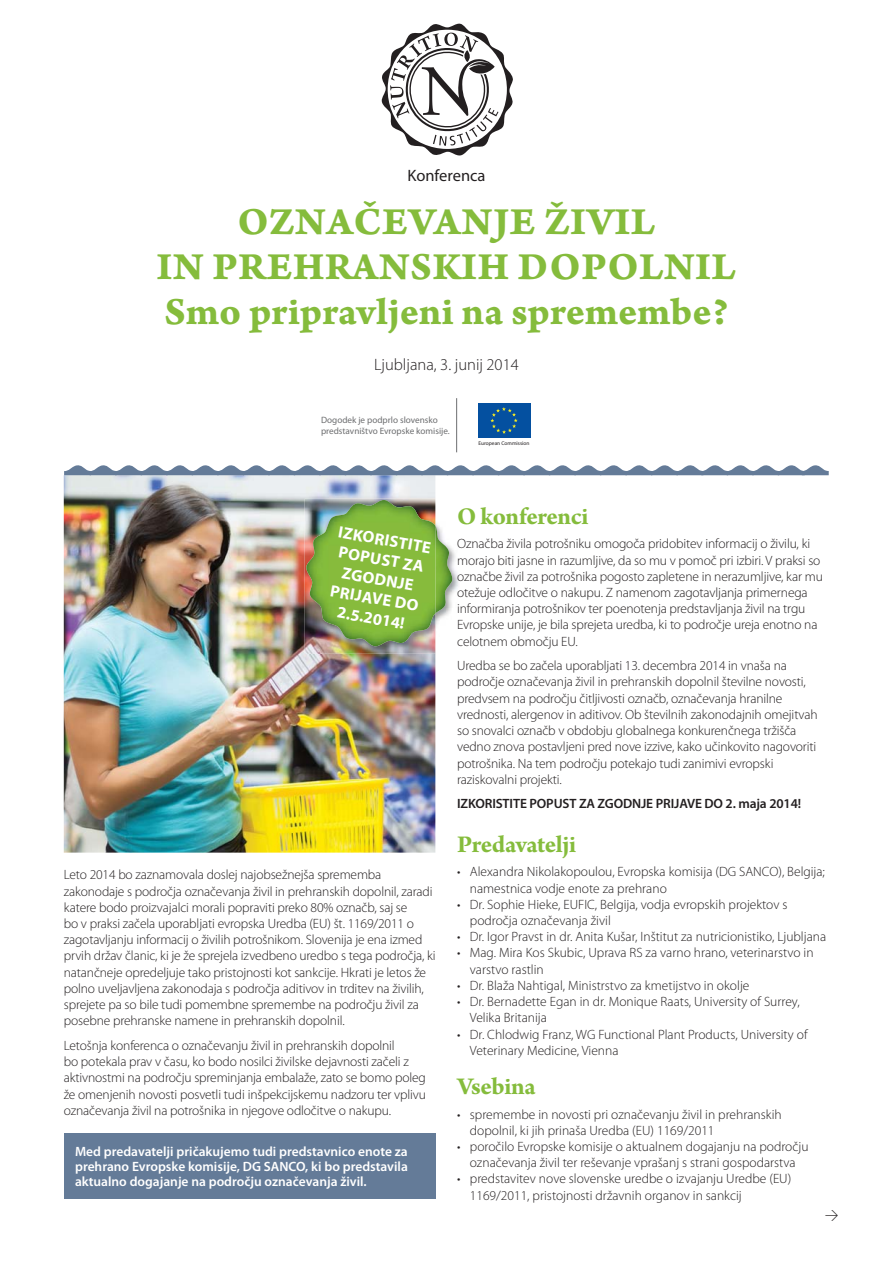
<style>
.page{position:relative;width:893px;height:1263px;background:#fff}
.page>*{position:absolute;margin:0;border:0;box-sizing:border-box;transform-origin:0 0}
.t1{font:40.5px/45px "Arno Pro Bold Caption";letter-spacing:.01em;color:#85bc3c;text-align:center}
.t2{font:700 25.5px "Arno Pro";letter-spacing:-.015em;color:#85bc3c}
.t3{font:700 16.5px/19.8px "Myriad Pro";color:#fff;text-align:center}
.t4{font:300 16.5px "Myriad Pro";color:#231f20}
.t5{font:16.5px "Myriad Pro";color:#231f20}
.t6{font:300 13.5px/16.2px "Myriad Pro";letter-spacing:-.01em;color:#231f20}
.t7{font:600 13.5px/15px "Myriad Pro";color:#fff;text-align:justify}
.t8{font:600 13.5px "Myriad Pro";letter-spacing:-.01em;color:#231f20}
.t9{font:13.5px "AEDIN Svetla";color:#231f20}
.t10{font:9.15px/10.9px "Myriad Pro";color:#6d6e70}
.t11{font:5.4px "Myriad Pro";letter-spacing:.005em;color:#231f20}
</style>
<div class="page">
<img style="left:64px;top:475px;width:371px;height:378px">
<svg style="left:64px;top:465px;width:765px;height:10px"></svg>
<img style="left:305px;top:499px;width:154px;height:155px">
<img style="left:435px;top:526px;width:17px;height:87px">
<img style="left:306px;top:500px;width:129px;height:146px">
<hr style="left:456px;top:398px;width:1px;height:54px;background:#6d6e70">
<svg style="left:530px;top:403px;width:1px;height:35px"></svg>
<div style="left:478px;top:403px;width:52px;height:35px;background:#0450a0"></div>
<svg style="left:490px;top:407px;width:28px;height:27px"></svg>
<svg style="left:381px;top:23px;width:132px;height:133px"></svg>
<div style="left:64px;top:1133px;width:372px;height:66px;background:#647b98"></div>
<p class="t5" style="left:407px;top:169px;width:80px">Konferenca</p>
<h1 class="t1" style="left:157px;top:198px;width:581px">OZNAČEVANJE ŽIVIL<br>IN PREHRANSKIH DOPOLNIL<br>Smo pripravljeni na spremembe?</h1>
<p class="t4" style="left:374px;top:358px;width:146px">Ljubljana, 3. junij 2014</p>
<p class="t10" style="left:321px;top:416px;width:130px">Dogodek je podprlo slovensko predstavništvo Evropske komisije.</p>
<p class="t11" style="left:478px;top:440px;width:53px">European Commission</p>
<p class="t3" style="left:340px;top:523px;width:95px;rotate:10deg">IZKORISTITE<br>POPUST ZA<br>ZGODNJE<br>PRIJAVE DO<br>2.5.2014!</p>
<p class="t6" style="left:64px;top:868px;width:373px">Leto 2014 bo zaznamovala doslej najobsežnejša sprememba zakonodaje s področja označevanja živil in prehranskih dopolnil, zaradi katere bodo proizvajalci morali popraviti preko 80% označb, saj se<br>bo v praksi začela uporabljati evropska Uredba (EU) št. 1169/2011 o zagotavljanju informacij o živilih potrošnikom. Slovenija je ena izmed prvih držav članic, ki je že sprejela izvedbeno uredbo s tega področja, ki natančneje opredeljuje tako pristojnosti kot sankcije. Hkrati je letos že polno uveljavljena zakonodaja s področja aditivov in trditev na živilih, sprejete pa so bile tudi pomembne spremembe na področju živil za posebne prehranske namene in prehranskih dopolnil.</p>
<p class="t6" style="left:64px;top:1039px;width:364px">Letošnja konferenca o označevanju živil in prehranskih dopolnil<br>bo potekala prav v času, ko bodo nosilci živilske dejavnosti začeli z aktivnostmi na področju spreminjanja embalaže, zato se bomo poleg že omenjenih novosti posvetli tudi inšpekcijskemu nadzoru ter vplivu označevanja živil na potrošnika in njegove odločitve o nakupu.</p>
<p class="t7" style="left:75px;top:1145px;width:334px">Med predavatelji pričakujemo tudi predstavnico enote za prehrano Evropske komisije, DG SANCO, ki bo predstavila aktualno dogajanje na področju označevanja živil.</p>
<h2 class="t2" style="left:457px;top:500px;width:133px">O konferenci</h2>
<p class="t6" style="left:457px;top:537px;width:367px">Označba živila potrošniku omogoča pridobitev informacij o živilu, ki morajo biti jasne in razumljive, da so mu v pomoč pri izbiri. V praksi so označbe živil za potrošnika pogosto zapletene in nerazumljive, kar mu otežuje odločitve o nakupu. Z namenom zagotavljanja primernega informiranja potrošnikov ter poenotenja predstavljanja živil na trgu Evropske unije, je bila sprejeta uredba, ki to področje ureja enotno na celotnem območju EU.</p>
<p class="t6" style="left:457px;top:659px;width:362px">Uredba se bo začela uporabljati 13. decembra 2014 in vnaša na področje označevanja živil in prehranskih dopolnil številne novosti, predvsem na področju čitljivosti označb, označevanja hranilne vrednosti, alergenov in aditivov. Ob številnih zakonodajnih omejitvah so snovalci označb v obdobju globalnega konkurenčnega tržišča vedno znova postavljeni pred nove izzive, kako učinkovito nagovoriti potrošnika. Na tem področju potekajo tudi zanimivi evropski raziskovalni projekti.</p>
<p class="t8" style="left:457px;top:799px;width:346px">IZKORISTITE POPUST ZA ZGODNJE PRIJAVE DO 2. maja 2014!</p>
<h2 class="t2" style="left:457px;top:828px;width:121px">Predavatelji</h2>
<p class="t6" style="left:470px;top:865px;width:357px;text-indent:-13px">• Alexandra Nikolakopoulou, Evropska komisija (DG SANCO), Belgija; namestnica vodje enote za prehrano</p>
<p class="t6" style="left:470px;top:898px;width:319px;text-indent:-13px">• Dr. Sophie Hieke, EUFIC, Belgija, vodja evropskih projektov s področja označevanja živil</p>
<p class="t6" style="left:457px;top:930px;width:371px">• Dr. Igor Pravst in dr. Anita Kušar, Inštitut za nutricionistiko, Ljubljana</p>
<p class="t6" style="left:470px;top:946px;width:345px;text-indent:-13px">• Mag. Mira Kos Skubic, Uprava RS za varno hrano, veterinarstvo in varstvo rastlin</p>
<p class="t6" style="left:457px;top:979px;width:294px">• Dr. Blaža Nahtigal, Ministrstvo za kmetijstvo in okolje</p>
<p class="t6" style="left:470px;top:995px;width:331px;text-indent:-13px">• Dr. Bernadette Egan in dr. Monique Raats, University of Surrey,<br>Velika Britanija</p>
<p class="t6" style="left:470px;top:1027px;width:339px;text-indent:-13px">• Dr. Chlodwig Franz, WG Functional Plant Products, University of<br>Veterinary Medicine, Vienna</p>
<h2 class="t2" style="left:457px;top:1070px;width:80px">Vsebina</h2>
<p class="t6" style="left:470px;top:1107px;width:313px;text-indent:-13px">• spremembe in novosti pri označevanju živil in prehranskih dopolnil, ki jih prinaša Uredba (EU) 1169/2011</p>
<p class="t6" style="left:457px;top:1140px;width:353px;text-align:center">• poročilo Evropske komisije o aktualnem dogajanju na področju označevanja živil ter reševanje vprašanj s strani gospodarstva</p>
<p class="t6" style="left:470px;top:1172px;width:323px;text-indent:-13px">• predstavitev nove slovenske uredbe o izvajanju Uredbe (EU)<br>1169/2011, pristojnosti državnih organov in sankcij</p>
<p class="t9" style="left:825px;top:1209px;width:15px">&gt;</p>
</div>
